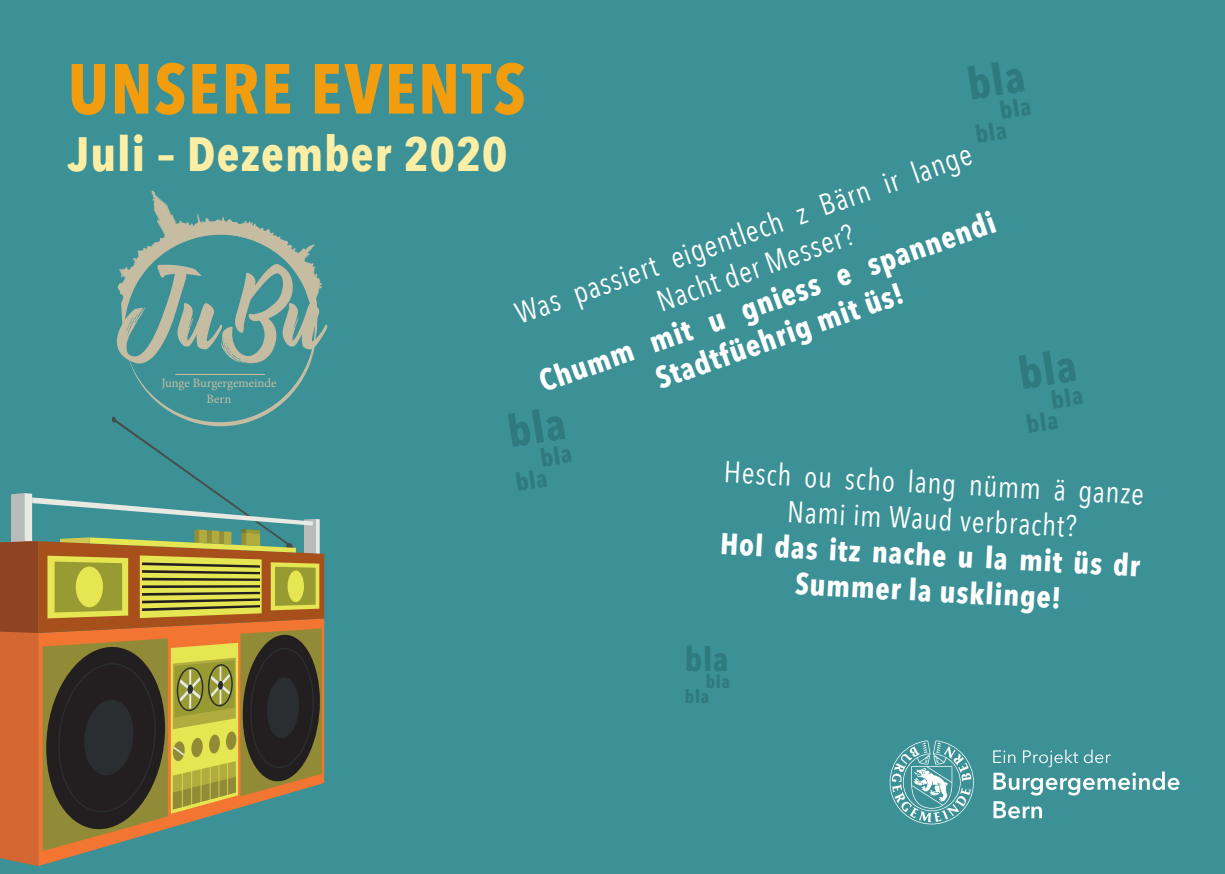
<style>
.page{position:relative;width:1225px;height:874px;background:#fff}
.page>*{position:absolute;margin:0;border:0;box-sizing:border-box;transform-origin:0 0}
.t1{font:104.4px "Atlantis the lost City";color:#c5bca2}
.t2{font:700 70px "Avenir Next Condensed";letter-spacing:.025em;color:#f29d0d}
.t3{font:700 48px "Avenir Next Condensed";letter-spacing:.025em;color:#fdeea6}
.t4{font:700 33px "Avenir Next Condensed";color:#2f7a7e}
.t5{font:30px/36px "Avenir Next Condensed";color:#fff;text-align:center}
.t6{font:700 30px/36px "Avenir Next Condensed";color:#fff;text-align:center}
.t7{font:700 24px/20px "Avenir Next Condensed";color:#2f7a7e}
.t8{font:700 23.8px/19.8px "Avenir Next Condensed";color:#2f7a7e}
.t9{font:700 18px/15px "Avenir Next Condensed";letter-spacing:.04em;color:#2f7a7e}
.t10{font:12.6px/15.2px "Minion Pro";color:#c5bca2;text-align:center}
</style>
<div class="page">
<div style="left:0;top:0;width:1225px;height:873px;background:#3b9196"></div>
<svg style="left:889px;top:740px;width:290px;height:84px"></svg>
<svg style="left:0;top:190px;width:324px;height:675px"></svg>
<h2 class="t2" style="left:68px;top:46px;width:459px">UNSERE EVENTS</h2>
<h3 class="t3" style="left:68px;top:125px;width:441px">Juli – Dezember 2020</h3>
<p class="t8" style="left:971px;top:105px;width:61px;text-indent:28px;rotate:-9deg">bla bla</p>
<p class="t5" style="left:510px;top:298px;width:484px;rotate:-20deg">Was passiert eigentlech z Bärn ir lange<br>Nacht der Messer?</p>
<p class="t6" style="left:535px;top:367px;width:484px;rotate:-20deg">Chumm mit u gniess e spannendi<br>Stadtfüehrig mit üs!</p>
<h1 class="t1" style="left:115px;top:239px;width:211px">JuBu</h1>
<p class="t10" style="left:161px;top:375px;width:117px">Junge Burgergemeinde<br>Bern</p>
<p class="t7" style="left:1022px;top:394px;width:61px;text-indent:28px;rotate:-9deg">bla bla</p>
<p class="t7" style="left:511px;top:452px;width:61px;text-indent:28px;rotate:-9deg">bla bla</p>
<p class="t5" style="left:725px;top:452px;width:422px;rotate:3deg">Hesch ou scho lang nümm ä ganze<br>Nami im Waud verbracht?</p>
<p class="t6" style="left:721px;top:525px;width:422px;rotate:3deg">Hol das itz nache u la mit üs dr<br>Summer la usklinge!</p>
<p class="t4" style="left:685px;top:638px;width:45px">bla</p>
<p class="t9" style="left:685px;top:674px;width:47px;text-indent:21px">bla bla</p>
</div>
